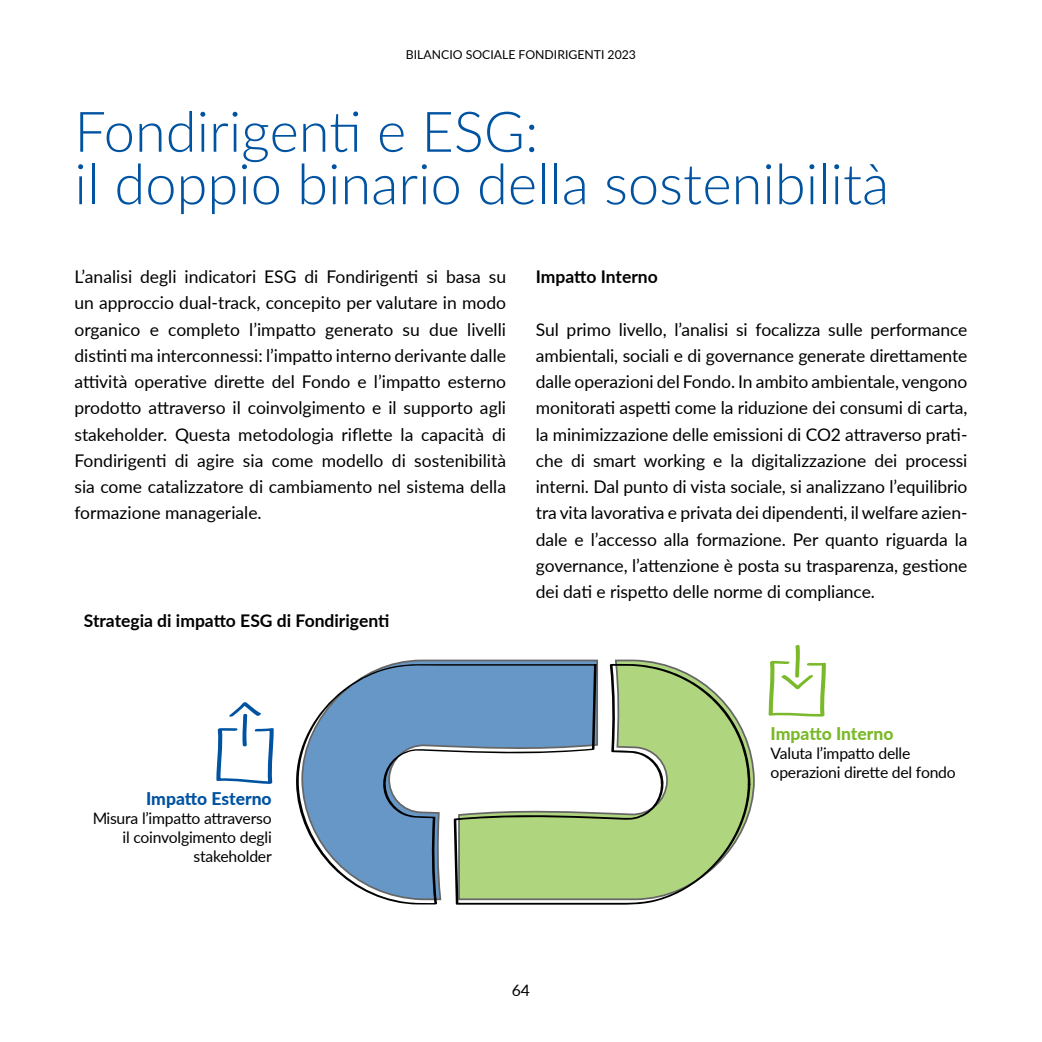
<style>
.page{position:relative;width:1042px;height:1042px;background:#fff}
.page>*{position:absolute;margin:0;border:0;box-sizing:border-box;transform-origin:0 0}
.t1{font:300 56px/52.5px "Lato";color:#0053a1}
.t2{font:17.5px/26.2px "Lato";letter-spacing:-.005em;color:#000;text-align:justify}
.t3{font:700 17.5px "Lato";color:#000}
.t4{font:800 17.5px "Lato";color:#0053a1}
.t5{font:800 17.5px "Lato";color:#7ab929}
.t6{font:15.75px/18.9px "Lato";letter-spacing:-.015em;color:#020203;text-align:right}
.t7{font:15.75px "Lato";color:#000}
.t8{font:12.25px "Lato";color:#000}
</style>
<div class="page">
<svg style="left:458px;top:659px;width:297px;height:153px"></svg>
<svg style="left:296px;top:664px;width:158px;height:240px;fill:#6697c6"></svg>
<svg style="left:454px;top:663px;width:296px;height:241px;fill:#afd57e"></svg>
<svg style="left:216px;top:702px;width:58px;height:82px"></svg>
<svg style="left:768px;top:644px;width:58px;height:73px"></svg>
<p class="t8" style="left:406px;top:46px;width:232px">BILANCIO SOCIALE FONDIRIGENTI 2023</p>
<h1 class="t1" style="left:74px;top:103px;width:816px">Fondirigenti e ESG:<br>il doppio binario della sostenibilità</h1>
<p class="t2" style="left:74px;top:263px;width:433px">L’analisi degli indicatori ESG di Fondirigenti si basa su un approccio dual-track, concepito per valutare in modo organico e completo l’impatto generato su due livelli distinti ma interconnessi: l’impatto interno derivante dalle attività operative dirette del Fondo e l’impatto esterno prodotto attraverso il coinvolgimento e il supporto agli stakeholder. Questa metodologia riflette la capacità di Fondirigenti di agire sia come modello di sostenibilità sia come catalizzatore di cambiamento nel sistema della formazione manageriale.</p>
<p class="t3" style="left:536px;top:264px;width:123px">Impatto Interno</p>
<p class="t2" style="left:536px;top:315px;width:433px">Sul primo livello, l’analisi si focalizza sulle performance ambientali, sociali e di governance generate direttamente dalle operazioni del Fondo. In ambito ambientale, vengono monitorati aspetti come la riduzione dei consumi di carta, la minimizzazione delle emissioni di CO2 attraverso prati&shy;che di smart working e la digitalizzazione dei processi interni. Dal punto di vista sociale, si analizzano l’equilibrio tra vita lavorativa e privata dei dipendenti, il welfare azien&shy;dale e l’accesso alla formazione. Per quanto riguarda la governance, l’attenzione è posta su trasparenza, gestione dei dati e rispetto delle norme di compliance.</p>
<p class="t3" style="left:84px;top:607px;width:307px">Strategia di impatto ESG di Fondirigenti</p>
<p class="t4" style="left:146px;top:786px;width:127px">Impatto Esterno</p>
<p class="t6" style="left:92px;top:808px;width:181px">Misura l’impatto attraverso il coinvolgimento degli stakeholder</p>
<p class="t7" style="left:512px;top:979px;width:20px">64</p>
<p class="t5" style="left:770px;top:720px;width:124px">Impatto Interno</p>
<p class="t6" style="left:770px;top:743px;width:187px;text-align:left">Valuta l’impatto delle operazioni dirette del fondo</p>
</div>
